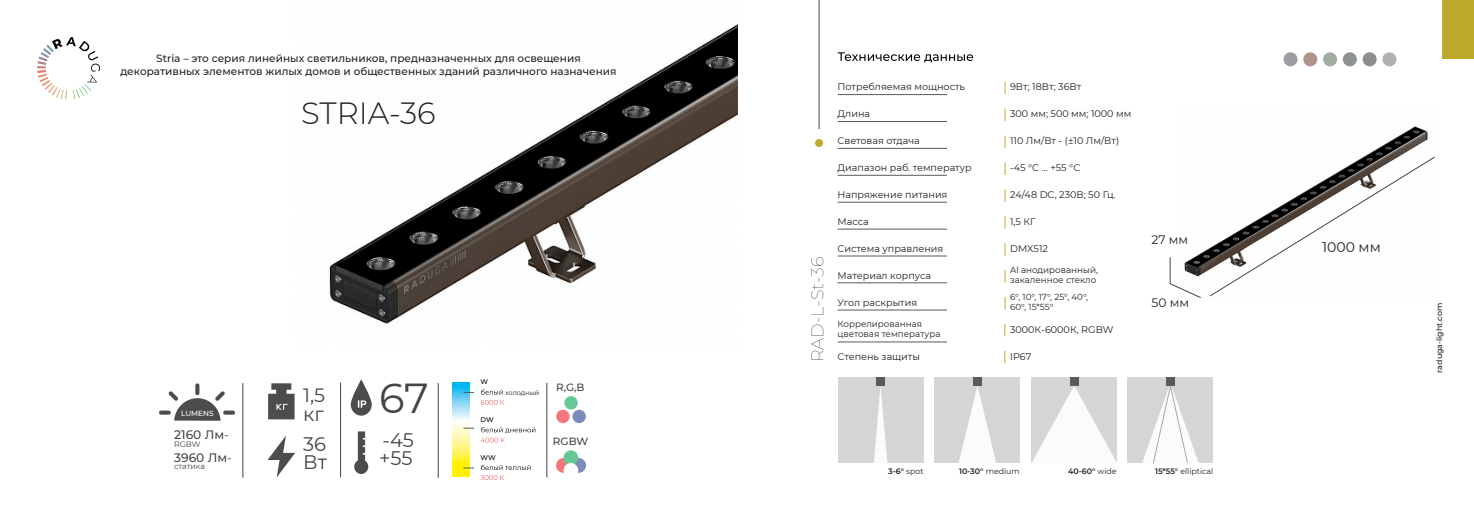
<style>
.page{position:relative;width:1474px;height:521px;background:#fff}
.page>*{position:absolute;margin:0;border:0;box-sizing:border-box;transform-origin:0 0}
.t1{font:41.82px "Montserrat";color:#424545}
.t2{font:300 30.62px "Montserrat";color:#231f20}
.t3{font:19.51px/18.4px "Montserrat";color:#424545}
.t4{font:19.25px "Montserrat";color:#424545}
.t5{font:100 17.5px "Montserrat";color:#231f20}
.t6{font:14px "Montserrat";color:#231f20}
.t7{font:500 12.25px "Montserrat";color:#424545}
.t8{font:12.25px "Montserrat";color:#231f20}
.t9{font:500 10.5px/12.6px "Montserrat";color:#231f20;text-align:center}
.t10{font:500 10.5px "Montserrat";color:#424545}
.t11{font:9.62px "Montserrat";color:#231f20}
.t12{font:8.75px/16.4px "Montserrat";color:#231f20}
.t13{font:600 7.88px "Montserrat";color:#231f20}
.t14{font:500 7.88px "Montserrat";color:#231f20}
.t15{font:7.88px "Montserrat";color:#231f20}
.t16{font:7.88px "Montserrat";color:#424545}
.t17{font:500 7.35px "Montserrat";color:#fff}
.t18{font:500 6.74px "Montserrat";color:#000001}
.t19{font:6.56px "Montserrat";color:#231f20}
.s1{font-weight:400}
.s2{font-weight:600}
</style>
<div class="page">
<img style="left:329px;top:24px;width:408px;height:300px">
<img style="left:1195px;top:126px;width:233px;height:149px">
<div style="left:1442px;top:0;width:31px;height:58px;background:#bfa92a"></div>
<hr style="left:818px;top:0;width:1px;height:129px;background:#424545">
<div style="left:815px;top:139px;width:8px;height:8px;background:#bfa92a;border-radius:50%"></div>
<svg style="left:837px;top:52px;width:136px;height:10px"></svg>
<svg style="left:1169px;top:257px;width:32px;height:41px"></svg>
<svg style="left:1208px;top:156px;width:227px;height:141px"></svg>
<svg style="left:37px;top:37px;width:63px;height:62px"></svg>
<div style="left:1283px;top:52px;width:14px;height:14px;background:#9b9da0;border-radius:50%"></div>
<div style="left:1303px;top:52px;width:14px;height:14px;background:#af948d;border-radius:50%"></div>
<div style="left:1322px;top:52px;width:14px;height:14px;background:#a2aea1;border-radius:50%"></div>
<div style="left:1342px;top:52px;width:14px;height:14px;background:#8e9392;border-radius:50%"></div>
<div style="left:1362px;top:52px;width:14px;height:14px;background:#8e8d8b;border-radius:50%"></div>
<div style="left:1382px;top:52px;width:14px;height:14px;background:#adb1af;border-radius:50%"></div>
<svg style="left:1004px;top:351px;width:1px;height:12px"></svg>
<svg style="left:1004px;top:82px;width:1px;height:12px"></svg>
<hr style="left:837px;top:94px;width:110px;height:1px;background:#585b5c">
<svg style="left:1004px;top:189px;width:1px;height:13px"></svg>
<hr style="left:837px;top:202px;width:110px;height:1px;background:#585b5c">
<svg style="left:1004px;top:136px;width:1px;height:12px"></svg>
<hr style="left:837px;top:148px;width:110px;height:1px;background:#585b5c">
<svg style="left:1004px;top:162px;width:1px;height:13px"></svg>
<hr style="left:837px;top:175px;width:110px;height:1px;background:#585b5c">
<svg style="left:1004px;top:109px;width:1px;height:12px"></svg>
<hr style="left:837px;top:121px;width:110px;height:1px;background:#585b5c">
<svg style="left:1004px;top:216px;width:1px;height:13px"></svg>
<hr style="left:837px;top:229px;width:110px;height:1px;background:#585b5c">
<svg style="left:1004px;top:243px;width:1px;height:13px"></svg>
<hr style="left:837px;top:256px;width:110px;height:1px;background:#585b5c">
<svg style="left:1004px;top:270px;width:1px;height:12px"></svg>
<hr style="left:837px;top:283px;width:110px;height:1px;background:#585b5c">
<svg style="left:1004px;top:297px;width:1px;height:12px"></svg>
<hr style="left:837px;top:310px;width:110px;height:1px;background:#585b5c">
<svg style="left:1004px;top:324px;width:1px;height:12px"></svg>
<hr style="left:837px;top:342px;width:110px;height:1px;background:#585b5c">
<div style="left:934px;top:377px;width:86px;height:86px;background:#d4d6d5"></div>
<svg style="left:959px;top:386px;width:37px;height:77px"></svg>
<div style="left:973px;top:377px;width:8px;height:9px;background:#585b5c"></div>
<div style="left:837px;top:377px;width:86px;height:86px;background:#d4d6d5"></div>
<svg style="left:874px;top:387px;width:13px;height:76px"></svg>
<div style="left:876px;top:377px;width:8px;height:9px;background:#585b5c"></div>
<div style="left:1031px;top:377px;width:86px;height:86px;background:#d4d6d5"></div>
<svg style="left:1032px;top:386px;width:85px;height:77px"></svg>
<div style="left:1070px;top:377px;width:8px;height:9px;background:#585b5c"></div>
<div style="left:1127px;top:377px;width:86px;height:86px;background:#d4d6d5"></div>
<svg style="left:1142px;top:383px;width:56px;height:81px"></svg>
<div style="left:1166px;top:377px;width:8px;height:9px;background:#585b5c"></div>
<svg style="left:351px;top:379px;width:21px;height:37px"></svg>
<svg style="left:354px;top:431px;width:14px;height:43px"></svg>
<hr style="left:242px;top:383px;width:1px;height:95px;background:#424545">
<svg style="left:268px;top:383px;width:26px;height:36px"></svg>
<svg style="left:267px;top:436px;width:28px;height:41px"></svg>
<hr style="left:340px;top:383px;width:1px;height:94px;background:#424545">
<hr style="left:438px;top:383px;width:1px;height:95px;background:#424545">
<svg style="left:159px;top:383px;width:76px;height:38px"></svg>
<svg style="left:452px;top:383px;width:18px;height:94px;background:#c9e7a4"></svg>
<svg style="left:481px;top:389px;width:23px;height:16px"></svg>
<svg style="left:481px;top:427px;width:54px;height:15px"></svg>
<svg style="left:480px;top:465px;width:50px;height:15px"></svg>
<hr style="left:546px;top:383px;width:1px;height:94px;background:#424545">
<div style="left:556px;top:410px;width:13px;height:13px;background:#f4777b;border-radius:50%"></div>
<div style="left:572px;top:410px;width:14px;height:13px;background:#7b8cb8;border-radius:50%"></div>
<svg style="left:564px;top:396px;width:13px;height:13px"></svg>
<svg style="left:556px;top:458px;width:14px;height:15px"></svg>
<svg style="left:571px;top:458px;width:15px;height:15px"></svg>
<svg style="left:563px;top:450px;width:15px;height:15px"></svg>
<div style="left:563px;top:463px;width:15px;height:15px;background:#fff;border-radius:50%"></div>
<p class="t9" style="left:120px;top:52px;width:498px">Stria – это серия линейных светильников, предназначенных для освещения декоративных элементов жилых домов и общественных зданий различного назначения</p>
<h2 class="t2" style="left:301px;top:95px;width:136px">STRIA-36</h2>
<p class="t17" style="left:181px;top:411px;width:34px">LUMENS</p>
<p class="t7" style="left:174px;top:426px;width:56px">2160 Лм<span class="s1">-</span></p>
<p class="t16" style="left:174px;top:439px;width:28px">RGBW</p>
<p class="t7" style="left:174px;top:449px;width:59px">3960 Лм<span class="s1">-</span></p>
<p class="t16" style="left:174px;top:461px;width:32px">статика</p>
<h3 class="t4" style="left:303px;top:382px;width:23px">1,5</h3>
<h3 class="t3" style="left:303px;top:398px;width:24px;line-height:29.7px">кг<br>36</h3>
<h3 class="t3" style="left:303px;top:452px;width:25px">Вт</h3>
<h1 class="t1" style="left:379px;top:369px;width:51px">67</h1>
<h3 class="t3" style="left:379px;top:430px;width:36px">-45 +55</h3>
<p class="t18" style="left:480px;top:379px;width:9px">W</p>
<p class="t18" style="left:480px;top:417px;width:15px">DW</p>
<p class="t18" style="left:480px;top:455px;width:17px">WW</p>
<p class="t19" style="left:505px;top:388px;width:36px">холодный</p>
<p class="t10" style="left:556px;top:383px;width:30px">R,G,B</p>
<p class="t10" style="left:553px;top:437px;width:37px">RGBW</p>
<h3 class="t5" style="left:807px;top:362px;width:107px;rotate:-90deg">RAD-L-St-36</h3>
<p class="t11" style="left:837px;top:80px;width:129px">Потребляемая мощность</p>
<p class="t11" style="left:1010px;top:80px;width:73px">9Вт; 18Вт; 36Вт</p>
<p class="t11" style="left:837px;top:107px;width:34px">Длина</p>
<p class="t11" style="left:1010px;top:107px;width:123px">300 мм; 500 мм; 1000 мм</p>
<p class="t11" style="left:837px;top:134px;width:84px">Световая отдача</p>
<p class="t11" style="left:1010px;top:134px;width:111px">110 Лм/Вт - (±10 Лм/Вт)</p>
<p class="t11" style="left:837px;top:161px;width:136px">Диапазон раб. температур</p>
<p class="t11" style="left:1010px;top:161px;width:72px">-45 °С ... +55 °С</p>
<p class="t11" style="left:837px;top:188px;width:111px">Напряжение питания</p>
<p class="t11" style="left:1010px;top:188px;width:107px">24/48 DC, 230В; 50 Гц.</p>
<p class="t11" style="left:837px;top:215px;width:33px">Масса</p>
<p class="t11" style="left:1010px;top:215px;width:27px">1,5 КГ</p>
<p class="t11" style="left:837px;top:242px;width:107px">Система управления</p>
<p class="t11" style="left:1010px;top:242px;width:39px">DMX512</p>
<p class="t12" style="left:1010px;top:261px;width:89px">Al анодированный,</p>
<p class="t11" style="left:837px;top:269px;width:95px">Материал корпуса</p>
<p class="t12" style="left:1010px;top:272px;width:88px">закаленное стекло<br>6°, 10°, 17°, 25°, 40°,</p>
<p class="t12" style="left:1010px;top:298px;width:45px">60°, 15*55°</p>
<p class="t11" style="left:837px;top:296px;width:81px">Угол раскрытия</p>
<p class="t12" style="left:837px;top:318px;width:104px;line-height:10.5px">Коррелированная цветовая температура</p>
<p class="t11" style="left:1010px;top:322px;width:105px">3000К-6000К, RGBW</p>
<p class="t11" style="left:837px;top:349px;width:84px">Степень защиты</p>
<p class="t11" style="left:1010px;top:349px;width:23px">IP67</p>
<p class="t8" style="left:1151px;top:232px;width:38px">27 мм</p>
<p class="t8" style="left:1151px;top:295px;width:39px">50 мм</p>
<p class="t13" style="left:888px;top:467px;width:37px">3-6° <span class="s1">spot</span></p>
<p class="t13" style="left:959px;top:467px;width:62px">10-30° <span class="s1">medium</span></p>
<p class="t13" style="left:1068px;top:467px;width:50px">40-60° <span class="s1">wide</span></p>
<p class="t15" style="left:1155px;top:466px;width:60px"><span class="s2">15*55°</span> elliptical</p>
<h3 class="t6" style="left:1321px;top:237px;width:60px">1000 мм</h3>
<p class="t14" style="left:1435px;top:373px;width:71px;rotate:-90deg">raduga-light.com</p>
</div>
